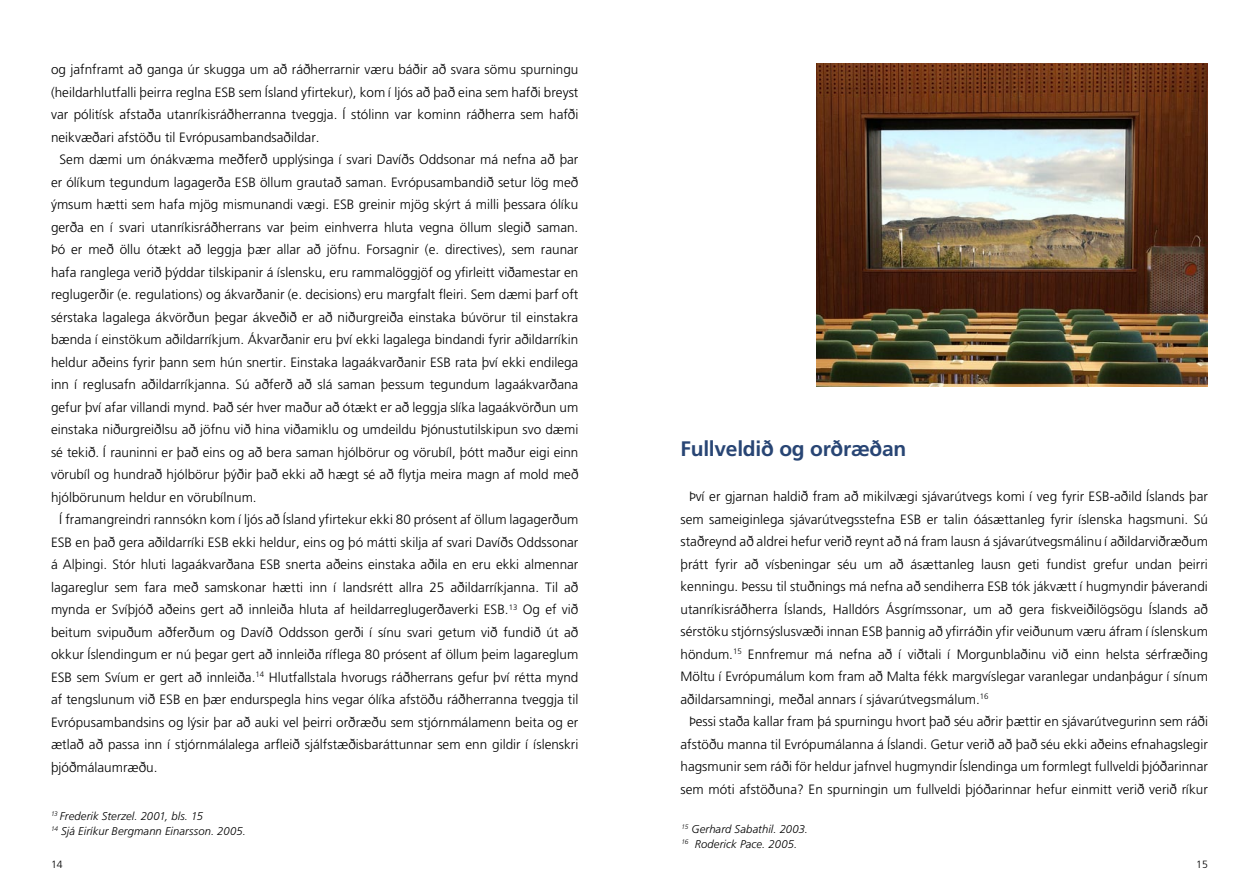
<style>
.page{position:relative;width:1259px;height:893px;background:#fff}
.page>*{position:absolute;margin:0;border:0;box-sizing:border-box;transform-origin:0 0}
.t1{font:700 21px "Frutiger";letter-spacing:-.01em;color:#284574}
.t2{font:300 13.5px/22.5px "Frutiger";color:#000;text-align:justify}
.t3{font:italic 300 11.25px/15px "Frutiger";letter-spacing:.01em;color:#000}
.t4{font:300 10.5px "Frutiger";color:#000}
</style>
<div class="page">
<img style="left:816px;top:64px;width:392px;height:323px">
<p class="t2" style="left:51px;top:58px;width:529px">og jafnframt að ganga úr skugga um að ráðherrarnir væru báðir að svara sömu spurningu (heildarhlutfalli þeirra reglna ESB sem Ísland yfirtekur), kom í ljós að það eina sem hafði breyst var pólitísk afstaða utanríkisráðherranna tveggja. Í stólinn var kominn ráðherra sem hafði neikvæðari afstöðu til Evrópusambandsaðildar.</p>
<p class="t2" style="left:51px;top:148px;width:529px;text-indent:9px">Sem dæmi um ónákvæma meðferð upplýsinga í svari Davíðs Oddsonar má nefna að þar er ólíkum tegundum lagagerða ESB öllum grautað saman. Evrópusambandið setur lög með ýmsum hætti sem hafa mjög mismunandi vægi. ESB greinir mjög skýrt á milli þessara ólíku gerða en í svari utanríkisráðherrans var þeim einhverra hluta vegna öllum slegið saman.<br>Þó er með öllu ótækt að leggja þær allar að jöfnu. Forsagnir (e. directives), sem raunar hafa ranglega verið þýddar tilskipanir á íslensku, eru rammalöggjöf og yfirleitt viðamestar en reglugerðir (e. regulations) og ákvarðanir (e. decisions) eru margfalt fleiri. Sem dæmi þarf oft sérstaka lagalega ákvörðun þegar ákveðið er að niðurgreiða einstaka búvörur til einstakra bænda í einstökum aðildarríkjum. Ákvarðanir eru því ekki lagalega bindandi fyrir aðildarríkin heldur aðeins fyrir þann sem hún snertir. Einstaka lagaákvarðanir ESB rata því ekki endilega inn í reglusafn aðildarríkjanna. Sú aðferð að slá saman þessum tegundum lagaákvarðana gefur því afar villandi mynd. Það sér hver maður að ótækt er að leggja slíka lagaákvörðun um einstaka niðurgreiðlsu að jöfnu við hina viðamiklu og umdeildu Þjónustutilskipun svo dæmi sé tekið. Í rauninni er það eins og að bera saman hjólbörur og vörubíl, þótt maður eigi einn vörubíl og hundrað hjólbörur þýðir það ekki að hægt sé að flytja meira magn af mold með hjólbörunum heldur en vörubílnum.</p>
<p class="t2" style="left:51px;top:508px;width:529px;text-indent:9px">Í framangreindri rannsókn kom í ljós að Ísland yfirtekur ekki 80 prósent af öllum lagagerðum ESB en það gera aðildarríki ESB ekki heldur, eins og þó mátti skilja af svari Davíðs Oddssonar á Alþingi. Stór hluti lagaákvarðana ESB snerta aðeins einstaka aðila en eru ekki almennar lagareglur sem fara með samskonar hætti inn í landsrétt allra 25 aðildarríkjanna. Til að mynda er Svíþjóð aðeins gert að innleiða hluta af heildarreglugerðaverki ESB.<sup>13</sup> Og ef við beitum svipuðum aðferðum og Davíð Oddsson gerði í sínu svari getum við fundið út að okkur Íslendingum er nú þegar gert að innleiða ríflega 80 prósent af öllum þeim lagareglum ESB sem Svíum er gert að innleiða.<sup>14</sup> Hlutfallstala hvorugs ráðherrans gefur því rétta mynd af tengslunum við ESB en þær endurspegla hins vegar ólíka afstöðu ráðherranna tveggja til Evrópusambandsins og lýsir þar að auki vel þeirri orðræðu sem stjórnmálamenn beita og er ætlað að passa inn í stjórnmálalega arfleið sjálfstæðisbaráttunnar sem enn gildir í íslenskri þjóðmálaumræðu.</p>
<p class="t3" style="left:51px;top:808px;width:196px"><sup>13</sup> Frederik Sterzel. 2001, bls. 15<br><sup>14</sup> Sjá Eiríkur Bergmann Einarsson. 2005.</p>
<h1 class="t1" style="left:680px;top:436px;width:227px">Fullveldið og orðræðan</h1>
<p class="t2" style="left:680px;top:485px;width:529px;text-indent:9px">Því er gjarnan haldið fram að mikilvægi sjávarútvegs komi í veg fyrir ESB-aðild Íslands þar sem sameiginlega sjávarútvegsstefna ESB er talin óásættanleg fyrir íslenska hagsmuni. Sú staðreynd að aldrei hefur verið reynt að ná fram lausn á sjávarútvegsmálinu í aðildarviðræðum þrátt fyrir að vísbeningar séu um að ásættanleg lausn geti fundist grefur undan þeirri kenningu. Þessu til stuðnings má nefna að sendiherra ESB tók jákvætt í hugmyndir þáverandi utanríkisráðherra Íslands, Halldórs Ásgrímssonar, um að gera fiskveiðilögsögu Íslands að sérstöku stjórnsýslusvæði innan ESB þannig að yfirráðin yfir veiðunum væru áfram í íslenskum höndum.<sup>15</sup> Ennfremur má nefna að í viðtali í Morgunblaðinu við einn helsta sérfræðing Möltu í Evrópumálum kom fram að Malta fékk margvíslegar varanlegar undanþágur í sínum aðildarsamningi, meðal annars í sjávarútvegsmálum.<sup>16</sup></p>
<p class="t2" style="left:680px;top:710px;width:529px;text-indent:9px">Þessi staða kallar fram þá spurningu hvort það séu aðrir þættir en sjávarútvegurinn sem ráði afstöðu manna til Evrópumálanna á Íslandi. Getur verið að það séu ekki aðeins efnahagslegir hagsmunir sem ráði för heldur jafnvel hugmyndir Íslendinga um formlegt fullveldi þjóðarinnar sem móti afstöðuna? En spurningin um fullveldi þjóðarinnar hefur einmitt verið verið ríkur</p>
<p class="t3" style="left:681px;top:821px;width:128px"><sup>15</sup> Gerhard Sabathil. 2003.<br><sup>16</sup> Roderick Pace. 2005.</p>
<p class="t4" style="left:51px;top:859px;width:13px">14</p>
<p class="t4" style="left:1196px;top:859px;width:13px">15</p>
</div>
